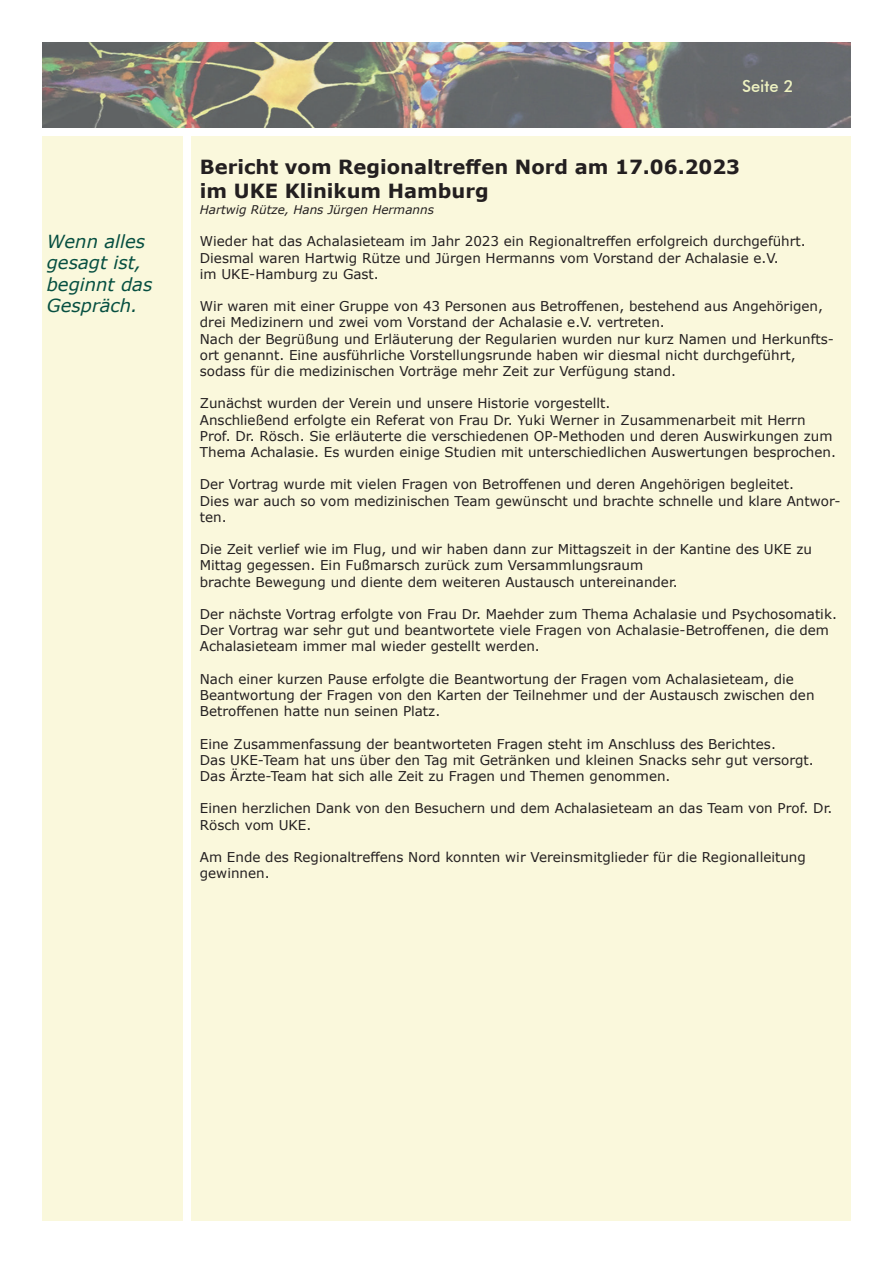
<style>
.page{position:relative;width:893px;height:1263px;background:#fff}
.page>*{position:absolute;margin:0;border:0;box-sizing:border-box;transform-origin:0 0}
.t1{font:700 19.5px/23.4px "Verdana";color:#231f20}
.t2{font:italic 18px/21.6px "Verdana";color:#064f41}
.t3{font:500 16.5px "Futura BT";color:#eef2c1}
.t4{font:13.5px/16.2px "Verdana";color:#231f20}
.t5{font:italic 12px "Verdana";color:#231f20}
</style>
<div class="page">
<img style="left:43px;top:43px;width:807px;height:85px">
<div style="left:43px;top:136px;width:140px;height:1084px;background:#faf8dc"></div>
<div style="left:191px;top:136px;width:659px;height:1084px;background:#faf8dc"></div>
<h2 class="t2" style="left:47px;top:230px;width:107px">Wenn alles gesagt ist, beginnt das<br>Gespräch.</h2>
<p class="t3" style="left:742px;top:76px;width:53px">Seite 2</p>
<h1 class="t1" style="left:200px;top:155px;width:542px">Bericht vom Regionaltreffen Nord am 17.06.2023 im UKE Klinikum Hamburg</h1>
<p class="t5" style="left:200px;top:201px;width:236px">Hartwig Rütze, Hans Jürgen Hermanns</p>
<p class="t4" style="left:200px;top:233px;width:607px">Wieder hat das Achalasieteam im Jahr 2023 ein Regionaltreffen erfolgreich durchgeführt.<br>Diesmal waren Hartwig Rütze und Jürgen Hermanns vom Vorstand der Achalasie e.V.<br>im UKE-Hamburg zu Gast.</p>
<p class="t4" style="left:200px;top:298px;width:635px">Wir waren mit einer Gruppe von 43 Personen aus Betroffenen, bestehend aus Angehörigen, drei Medizinern und zwei vom Vorstand der Achalasie e.V. vertreten.<br>Nach der Begrüßung und Erläuterung der Regularien wurden nur kurz Namen und Herkunfts&shy;ort genannt. Eine ausführliche Vorstellungsrunde haben wir diesmal nicht durchgeführt, sodass für die medizinischen Vorträge mehr Zeit zur Verfügung stand.</p>
<p class="t4" style="left:200px;top:395px;width:638px">Zunächst wurden der Verein und unsere Historie vorgestellt.<br>Anschließend erfolgte ein Referat von Frau Dr. Yuki Werner in Zusammenarbeit mit Herrn Prof. Dr. Rösch. Sie erläuterte die verschiedenen OP-Methoden und deren Auswirkungen zum Thema Achalasie. Es wurden einige Studien mit unterschiedlichen Auswertungen besprochen.</p>
<p class="t4" style="left:200px;top:476px;width:642px">Der Vortrag wurde mit vielen Fragen von Betroffenen und deren Angehörigen begleitet.<br>Dies war auch so vom medizinischen Team gewünscht und brachte schnelle und klare Antwor&shy;ten.</p>
<p class="t4" style="left:200px;top:541px;width:614px">Die Zeit verlief wie im Flug, und wir haben dann zur Mittagszeit in der Kantine des UKE zu<br>Mittag gegessen. Ein Fußmarsch zurück zum Versammlungsraum<br>brachte Bewegung und diente dem weiteren Austausch untereinander.</p>
<p class="t4" style="left:200px;top:606px;width:639px">Der nächste Vortrag erfolgte von Frau Dr. Maehder zum Thema Achalasie und Psychosomatik.<br>Der Vortrag war sehr gut und beantwortete viele Fragen von Achalasie-Betroffenen, die dem<br>Achalasieteam immer mal wieder gestellt werden.</p>
<p class="t4" style="left:200px;top:671px;width:616px">Nach einer kurzen Pause erfolgte die Beantwortung der Fragen vom Achalasieteam, die<br>Beantwortung der Fragen von den Karten der Teilnehmer und der Austausch zwischen den<br>Betroffenen hatte nun seinen Platz.</p>
<p class="t4" style="left:200px;top:735px;width:615px">Eine Zusammenfassung der beantworteten Fragen steht im Anschluss des Berichtes.<br>Das UKE-Team hat uns über den Tag mit Getränken und kleinen Snacks sehr gut versorgt.<br>Das Ärzte-Team hat sich alle Zeit zu Fragen und Themen genommen.</p>
<p class="t4" style="left:200px;top:800px;width:634px">Einen herzlichen Dank von den Besuchern und dem Achalasieteam an das Team von Prof. Dr.<br>Rösch vom UKE.</p>
<p class="t4" style="left:200px;top:849px;width:608px">Am Ende des Regionaltreffens Nord konnten wir Vereinsmitglieder für die Regionalleitung gewinnen.</p>
</div>
